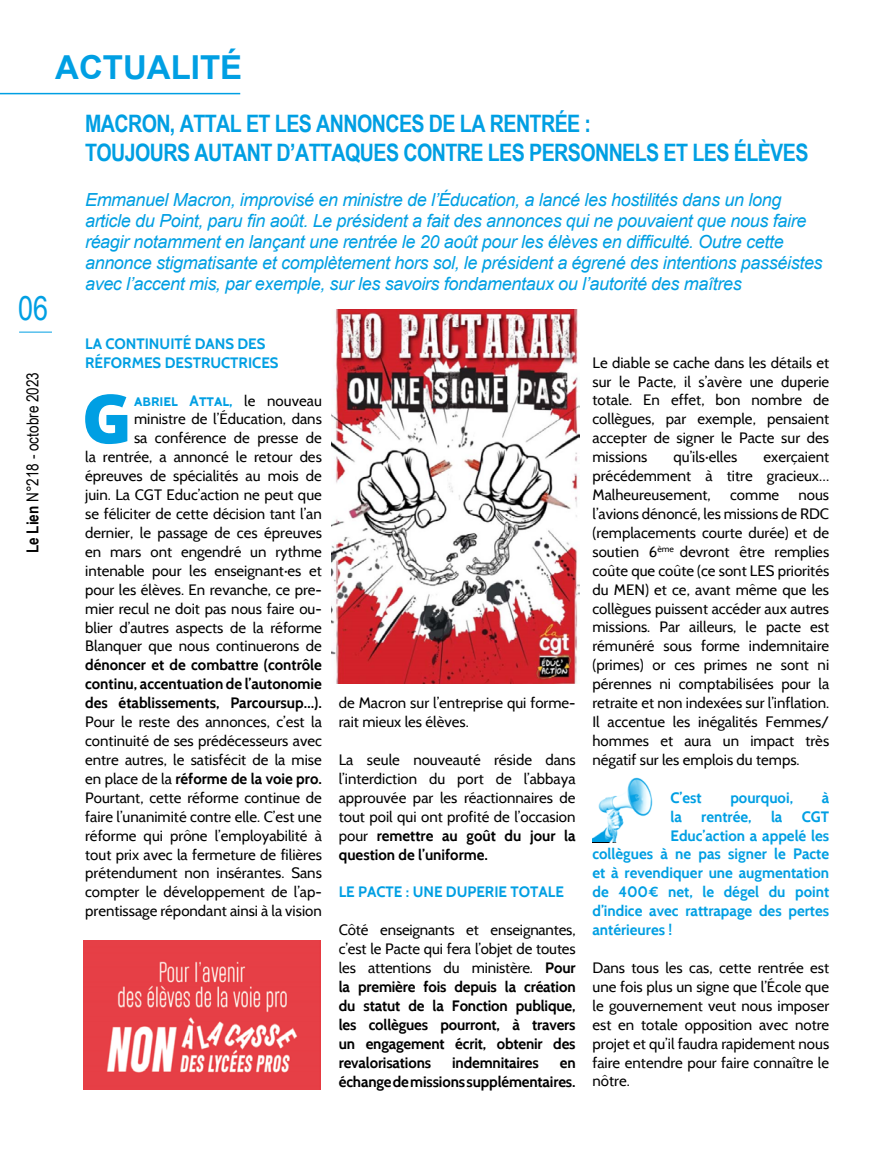
<style>
.page{position:relative;width:893px;height:1149px;background:#fff}
.page>*{position:absolute;margin:0;border:0;box-sizing:border-box;transform-origin:0 0}
.t1{font:800 67.95px "Open Sans";color:#009fe3}
.t2{font:700 33px "Arial";color:#009fe3}
.t3{font:33px "Arial Narrow";color:#009fe3}
.t4{font:700 24px/28.8px "Arial Narrow";letter-spacing:-.025em;color:#009fe3}
.t5{font:italic 18px/21px "Arial";letter-spacing:-.02em;color:#009fe3}
.t6{font:16.5px "Arial Narrow";color:#000}
.t7{font:15px/18.9px "Cabin";color:#000;text-align:justify}
.t8{font:700 15px/18.9px "Cabin";letter-spacing:-.01em;color:#000;text-align:justify}
.t9{font:700 15px/18.9px "Cabin";color:#009fe3}
.s1{font-weight:700}
.s2{font-weight:700;color:#009fe3}
.s3{font-weight:400}
</style>
<div class="page">
<hr style="left:19px;top:332px;width:33px;height:1px;background:#009fe3">
<hr style="left:0;top:93px;width:240px;height:1px;background:#009fe3">
<img style="left:332px;top:309px;width:247px;height:374px">
<img style="left:84px;top:940px;width:237px;height:148px">
<img style="left:592px;top:841px;width:24px;height:1px">
<svg style="left:592px;top:777px;width:61px;height:64px"></svg>
<h2 class="t3" style="left:18px;top:284px;width:32px">06</h2>
<p class="t6" style="left:21px;top:553px;width:183px;rotate:-90deg"><span class="s1">Le Lien</span> N°218 - octobre 2023</p>
<h2 class="t2" style="left:55px;top:46px;width:188px">ACTUALITÉ</h2>
<h3 class="t4" style="left:85px;top:108px;width:725px">MACRON, ATTAL ET LES ANNONCES DE LA RENTRÉE :<br>TOUJOURS AUTANT D’ATTAQUES CONTRE LES PERSONNELS ET LES ÉLÈVES</h3>
<p class="t5" style="left:85px;top:189px;width:739px">Emmanuel Macron, improvisé en ministre de l’Éducation, a lancé les hostilités dans un long article du Point, paru fin août. Le président a fait des annonces qui ne pouvaient que nous faire réagir notamment en lançant une rentrée le 20 août pour les élèves en difficulté. Outre cette annonce stigmatisante et complètement hors sol, le président a égrené des intentions passéistes avec l’accent mis, par exemple, sur les savoirs fondamentaux ou l’autorité des maîtres</p>
<p class="t9" style="left:85px;top:334px;width:195px">LA CONTINUITÉ DANS DES<br>RÉFORMES DESTRUCTRICES</p>
<h1 class="t1" style="left:82px;top:367px;width:52px">G</h1>
<p class="t7" style="left:85px;top:390px;width:238px;text-align:right"><span class="s2">abriel Attal,</span> le nouveau ministre de l’Éducation, dans<br>sa conférence de presse de<br>la rentrée, a annoncé le retour des épreuves de spécialités au mois de juin. La CGT Educ’action ne peut que se féliciter de cette décision tant l’an dernier, le passage de ces épreuves en mars ont engendré un rythme intenable pour les enseignant·es et pour les élèves. En revanche, ce pre&shy;mier recul ne doit pas nous faire ou&shy;blier d’autres aspects de la réforme Blanquer que nous continuerons de</p>
<p class="t8" style="left:85px;top:655px;width:238px">dénoncer et de combattre (contrôle continu, accentuation de l’autonomie des établissements, Parcoursup…).</p>
<p class="t7" style="left:85px;top:712px;width:238px">Pour le reste des annonces, c’est la continuité de ses prédécesseurs avec entre autres, le satisfécit de la mise en place de la <span class="s1">réforme de la voie pro.<br></span>Pourtant, cette réforme continue de faire l’unanimité contre elle. C’est une réforme qui prône l’employabilité à tout prix avec la fermeture de filières prétendument non insérantes. Sans compter le développement de l’ap&shy;prentissage répondant ainsi à la vision</p>
<p class="t7" style="left:339px;top:693px;width:238px">de Macron sur l’entreprise qui forme&shy;rait mieux les élèves.</p>
<p class="t7" style="left:339px;top:750px;width:238px">La seule nouveauté réside dans l’interdiction du port de l’abbaya approuvée par les réactionnaires de tout poil qui ont profité de l’occasion pour <span class="s1">remettre au goût du jour la question de l’uniforme.</span></p>
<p class="t9" style="left:339px;top:882px;width:227px">LE PACTE : UNE DUPERIE TOTALE</p>
<p class="t8" style="left:339px;top:920px;width:238px"><span class="s3">Côté enseignants et enseignantes, c’est le Pacte qui fera l’objet de toutes les attentions du ministère.</span> Pour la première fois depuis la création du statut de la Fonction publique, les collègues pourront, à travers un engagement écrit, obtenir des revalorisations</p>
<p class="t8" style="left:452px;top:1052px;width:88px">indemnitaires</p>
<p class="t8" style="left:339px;top:1052px;width:238px;text-align:right">en<br>échange de missions supplémentaires.</p>
<p class="t7" style="left:592px;top:353px;width:238px">Le diable se cache dans les détails et sur le Pacte, il s’avère une duperie totale. En effet, bon nombre de collègues, par exemple, pensaient accepter de signer le Pacte sur des missions</p>
<p class="t7" style="left:673px;top:447px;width:65px">qu’ils·elles</p>
<p class="t7" style="left:592px;top:447px;width:238px;text-indent:171px">exerçaient précédemment à titre gracieux… Malheureusement,</p>
<p class="t7" style="left:592px;top:485px;width:238px;text-indent:206px">nous l’avions dénoncé, les missions de RDC (remplacements courte durée) et de soutien 6<sup>ème</sup> devront être remplies coûte que coûte (ce sont LES priorités du MEN) et ce, avant même que les collègues puissent accéder aux autres missions. Par ailleurs, le pacte est rémunéré sous forme indemnitaire (primes) or ces primes ne sont ni pérennes ni comptabilisées pour la retraite et non indexées sur l’inflation.<br>Il accentue les inégalités Femmes/ hommes et aura un impact très négatif sur les emplois du temps.</p>
<p class="t9" style="left:670px;top:787px;width:33px">C’est</p>
<p class="t9" style="left:730px;top:787px;width:64px">pourquoi,</p>
<p class="t9" style="left:822px;top:787px;width:9px">à</p>
<p class="t9" style="left:670px;top:806px;width:13px">la</p>
<p class="t9" style="left:701px;top:806px;width:52px">rentrée,</p>
<p class="t9" style="left:771px;top:806px;width:13px">la</p>
<p class="t9" style="left:802px;top:806px;width:29px">CGT</p>
<p class="t9" style="left:670px;top:825px;width:160px">Educ’action a appelé les</p>
<p class="t9" style="left:592px;top:844px;width:238px">collègues à ne pas signer le Pacte</p>
<p class="t9" style="left:592px;top:863px;width:238px">et à revendiquer une augmentation</p>
<p class="t9" style="left:592px;top:882px;width:238px">de 400€ net, le dégel du point</p>
<p class="t9" style="left:592px;top:901px;width:238px">d’indice avec rattrapage des pertes</p>
<p class="t9" style="left:592px;top:920px;width:81px">antérieures !</p>
<p class="t7" style="left:592px;top:957px;width:238px">Dans tous les cas, cette rentrée est une fois plus un signe que l’École que le gouvernement veut nous imposer est en totale opposition avec notre projet et qu’il faudra rapidement nous faire entendre pour faire connaître le nôtre.</p>
<p class="t7" style="left:730px;top:485px;width:51px">comme</p>
</div>
